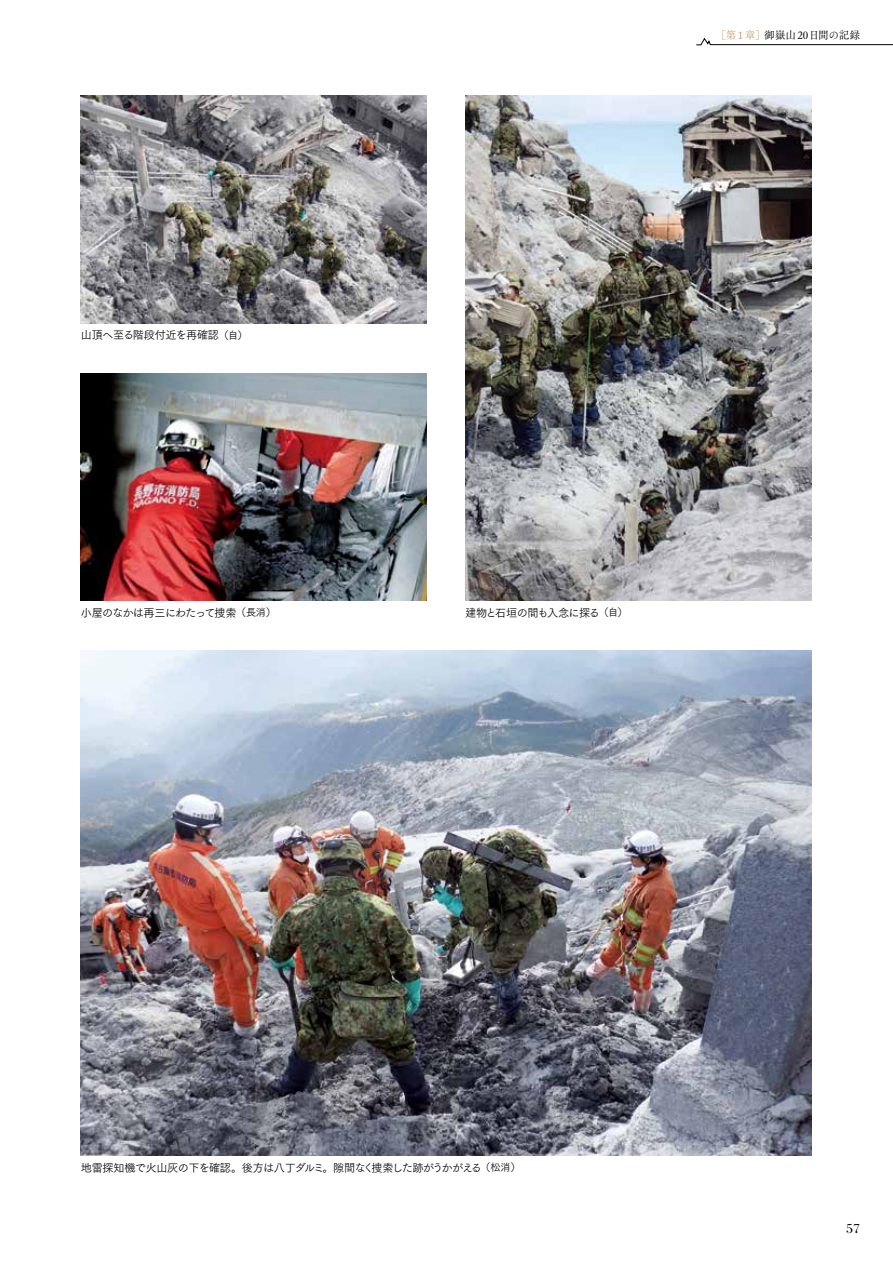
<style>
.page{position:relative;width:893px;height:1263px;background:#fff}
.page>*{position:absolute;margin:0;border:0;box-sizing:border-box;transform-origin:0 0}
.t1{font:13.8px "Bodoni Std";color:#000}
.t2{font:11.1px "Tsuku Go Pro R";letter-spacing:-.055em;color:#000}
.t3{font:11.1px "Tsuku Go Pro R";letter-spacing:-.075em;color:#000}
.t4{font:11.1px "Tsuku Go Pro R";letter-spacing:-.025em;color:#000}
.t5{font:10.65px "Tsuku A Old Min Pr 6 R";color:#000}
.s1{font-size:10.05px}
.s2{color:#be9d6d}
</style>
<div class="page">
<svg style="left:696px;top:38px;width:197px;height:7px"></svg>
<img style="left:465px;top:96px;width:346px;height:505px">
<img style="left:81px;top:96px;width:346px;height:227px">
<img style="left:81px;top:651px;width:730px;height:504px">
<img style="left:81px;top:373px;width:346px;height:228px">
<p class="t4" style="left:81px;top:326px;width:168px">山頂へ至る階段付近を再確認<span class="s1">（自）</span></p>
<p class="t3" style="left:81px;top:603px;width:197px">小屋のなかは再三にわたって捜索<span class="s1">（長消）</span></p>
<p class="t5" style="left:715px;top:26px;width:146px"><span class="s2">［第1章］</span>御嶽山20日間の記録</p>
<p class="t2" style="left:465px;top:603px;width:164px">建物と石垣の間も入念に探る<span class="s1">（自）</span></p>
<p class="t2" style="left:81px;top:1158px;width:441px">地雷探知機で火山灰の下を確認。後方は八丁ダルミ。隙間なく捜索した跡がうかがえる<span class="s1">（松消）</span></p>
<p class="t1" style="left:846px;top:1221px;width:15px">57</p>
</div>
